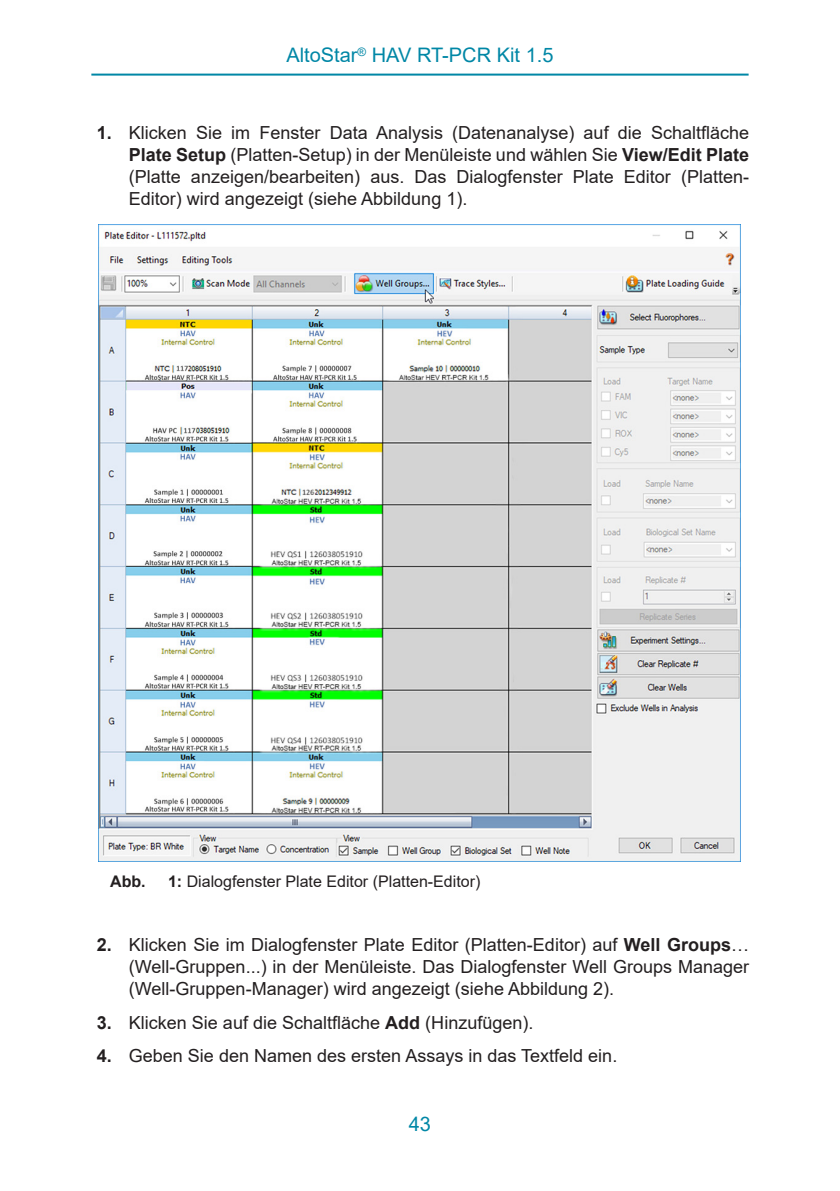
<style>
.page{position:relative;width:840px;height:1191px;background:#fff}
.page>*{position:absolute;margin:0;border:0;box-sizing:border-box;transform-origin:0 0}
.Seitenkopf{font:20px "Arial";color:#0087a6}
.t1{font:18px/22px "Arial";color:#231f20;text-align:justify}
.Titel{font:16px "Arial";color:#231f20}
.Titel-2{font:700 16px "Arial";color:#231f20}
.s1{font-weight:700}
</style>
<div class="page">
<hr style="left:91px;top:74px;width:657px;height:2px;background:#0087a6">
<img style="left:99px;top:225px;width:640px;height:636px">
<p class="Seitenkopf" style="left:286px;top:41px;width:268px">AltoStar<sup>®</sup> HAV RT-PCR Kit 1.5</p>
<p class="t1" style="left:129px;top:122px;width:621px;text-indent:-32px"><span class="s1">1.</span> Klicken Sie im Fenster Data Analysis (Datenanalyse) auf die Schaltfläche <span class="s1">Plate Setup</span> (Platten-Setup) in der Menüleiste und wählen Sie <span class="s1">View/Edit Plate </span>(Platte anzeigen/bearbeiten) aus. Das Dialogfenster Plate Editor (Platten-Editor) wird angezeigt (siehe Abbildung 1).</p>
<p class="Titel-2" style="left:110px;top:869px;width:37px">Abb.</p>
<p class="Titel" style="left:168px;top:870px;width:314px"><span class="s1">1:</span> Dialogfenster Plate Editor (Platten-Editor)</p>
<p class="t1" style="left:129px;top:933px;width:621px;text-indent:-32px"><span class="s1">2.</span> Klicken Sie im Dialogfenster Plate Editor (Platten-Editor) auf <span class="s1">Well Groups</span>… (Well-Gruppen...) in der Menüleiste. Das Dialogfenster Well Groups Manager (Well-Gruppen-Manager) wird angezeigt (siehe Abbildung 2).</p>
<p class="t1" style="left:97px;top:1011px;width:438px"><span class="s1">3.</span> Klicken Sie auf die Schaltfläche <span class="s1">Add</span> (Hinzufügen).</p>
<p class="t1" style="left:97px;top:1044px;width:521px"><span class="s1">4.</span> Geben Sie den Namen des ersten Assays in das Textfeld ein.</p>
<p class="Seitenkopf" style="left:408px;top:1110px;width:24px">43</p>
</div>
